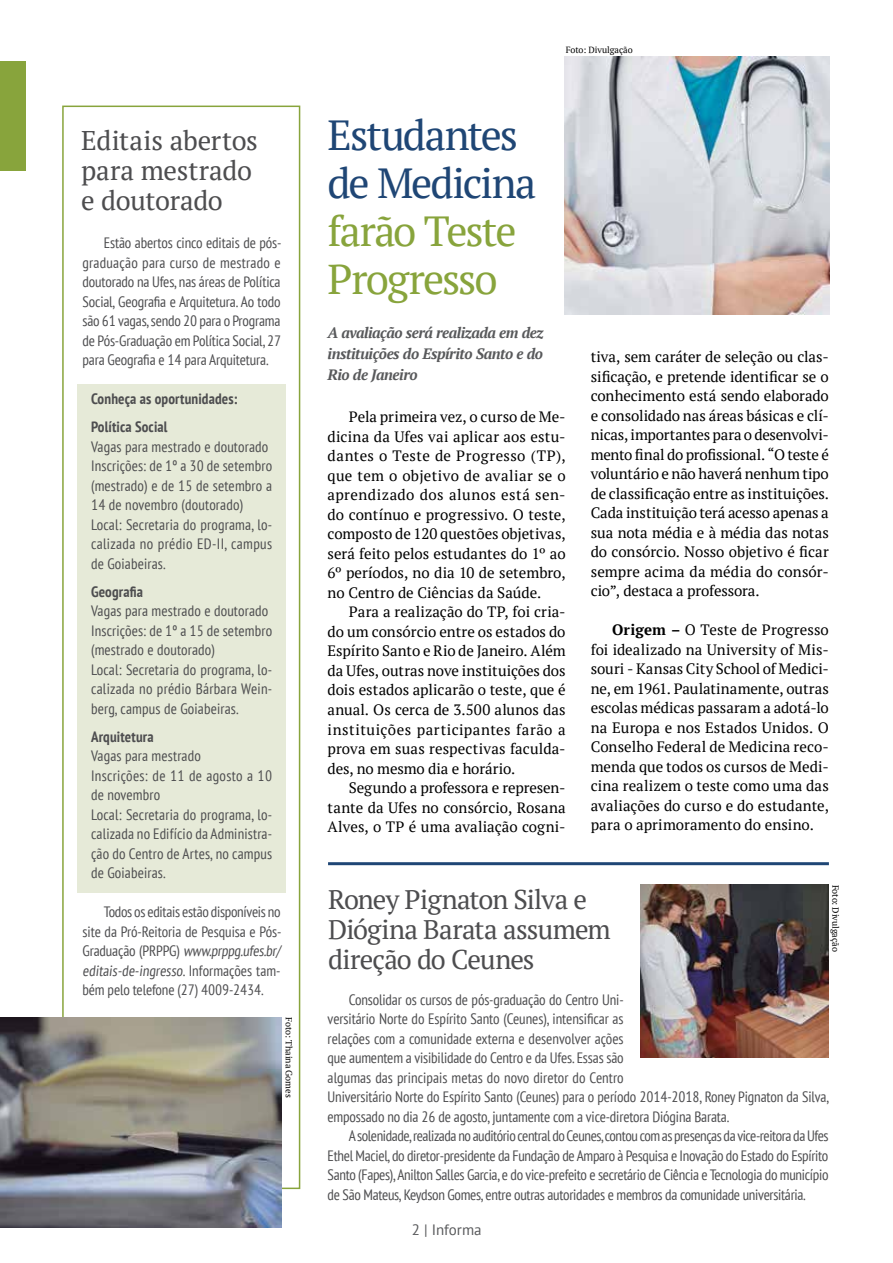
<style>
.page{position:relative;width:893px;height:1263px;background:#fff}
.page>*{position:absolute;margin:0;border:0;box-sizing:border-box;transform-origin:0 0}
.t1{font:42px/48px "PT Serif";letter-spacing:-.045em;color:#1f4675}
.t2{font:42px/48px "PT Serif";letter-spacing:-.045em;color:#88a43c}
.t3{font:27px/30px "PT Serif";letter-spacing:-.02em;color:#4d4d4f}
.t4{font:condensed 15px/19.5px "PT Sans";color:#4d4d4f}
.t5{font:15px/19.5px "PT Serif";color:#000;text-align:justify}
.t6{font:italic 700 15px/21px "PT Serif";letter-spacing:-.03em;color:#58595b;text-align:justify}
.t7{font:700 condensed 15px/28px "PT Sans";letter-spacing:.01em;color:#4d4d4f}
.t8{font:15px "PT Sans";color:#58595b}
.t9{font:9px "PT Serif";letter-spacing:-.005em;color:#000}
.s1{font-weight:700}
</style>
<div class="page">
<div style="left:62px;top:106px;width:238px;height:1083px;background:#fff;border:2px solid #88a43c"></div>
<div style="left:77px;top:384px;width:208px;height:509px;background:#e6ead8"></div>
<div style="left:0;top:61px;width:26px;height:110px;background:#88a43c"></div>
<img style="left:0;top:1017px;width:281px;height:211px">
<hr style="left:328px;top:862px;width:501px;height:3px;background:#1f4675">
<img style="left:565px;top:56px;width:264px;height:258px">
<img style="left:641px;top:884px;width:188px;height:173px">
<h2 class="t3" style="left:81px;top:125px;width:178px">Editais abertos para mestrado e doutorado</h2>
<p class="t4" style="left:83px;top:233px;width:200px;text-align:justify;text-indent:21px">Estão abertos cinco editais de pós&shy;graduação para curso de mestrado e doutorado na Ufes, nas áreas de Política Social, Geografia e Arquitetura. Ao todo são 61 vagas, sendo 20 para o Programa de Pós-Graduação em Política Social, 27 para Geografia e 14 para Arquitetura.</p>
<p class="t7" style="left:91px;top:385px;width:148px">Conheça as oportunidades:<br>Política Social</p>
<p class="t4" style="left:91px;top:436px;width:183px">Vagas para mestrado e doutorado<br>Inscrições: de 1º a 30 de setembro (mestrado) e de 15 de setembro a<br>14 de novembro (doutorado)<br>Local: Secretaria do programa, lo&shy;calizada no prédio ED-II, campus de Goiabeiras.</p>
<p class="t7" style="left:91px;top:577px;width:54px">Geografia</p>
<p class="t4" style="left:91px;top:601px;width:183px">Vagas para mestrado e doutorado<br>Inscrições: de 1º a 15 de setembro (mestrado e doutorado)<br>Local: Secretaria do programa, lo&shy;calizada no prédio Bárbara Wein&shy;berg, campus de Goiabeiras.</p>
<p class="t7" style="left:91px;top:722px;width:64px">Arquitetura</p>
<p class="t4" style="left:91px;top:746px;width:183px">Vagas para mestrado<br>Inscrições: de 11 de agosto a 10 de novembro<br>Local: Secretaria do programa, lo&shy;calizada no Edifício da Administra&shy;ção do Centro de Artes, no campus de Goiabeiras.</p>
<p class="t4" style="left:83px;top:902px;width:200px;text-align:justify;text-indent:21px">Todos os editais estão disponíveis no site da Pró-Reitoria de Pesquisa e Pós-Graduação (PRPPG) www.prppg.ufes.br/ editais-de-ingresso. Informações tam&shy;bém pelo telefone (27) 4009-2434.</p>
<p class="t9" style="left:295px;top:1017px;width:82px;rotate:90deg">Foto: Thaina Gomes</p>
<p class="t9" style="left:566px;top:44px;width:69px">Foto: Divulgação</p>
<h1 class="t1" style="left:328px;top:110px;width:210px">Estudantes de Medicina</h1>
<h1 class="t2" style="left:328px;top:206px;width:190px">farão Teste<br>Progresso</h1>
<p class="t6" style="left:328px;top:322px;width:217px">A avaliação será realizada em dez instituições do Espírito Santo e do Rio de Janeiro</p>
<p class="t5" style="left:328px;top:407px;width:240px;text-indent:21px">Pela primeira vez, o curso de Me&shy;dicina da Ufes vai aplicar aos estu&shy;dantes o Teste de Progresso (TP), que tem o objetivo de avaliar se o aprendizado dos alunos está sen&shy;do contínuo e progressivo. O teste, composto de 120 questões objetivas, será feito pelos estudantes do 1º ao 6º períodos, no dia 10 de setembro, no Centro de Ciências da Saúde.</p>
<p class="t5" style="left:328px;top:602px;width:240px;text-indent:21px">Para a realização do TP, foi cria&shy;do um consórcio entre os estados do Espírito Santo e Rio de Janeiro. Além da Ufes, outras nove instituições dos dois estados aplicarão o teste, que é anual. Os cerca de 3.500 alunos das instituições participantes farão a prova em suas respectivas faculda&shy;des, no mesmo dia e horário.</p>
<p class="t5" style="left:328px;top:778px;width:240px;text-indent:21px">Segundo a professora e represen&shy;tante da Ufes no consórcio, Rosana Alves, o TP é uma avaliação cogni-</p>
<p class="t5" style="left:591px;top:347px;width:240px">tiva, sem caráter de seleção ou clas&shy;sificação, e pretende identificar se o conhecimento está sendo elaborado e consolidado nas áreas básicas e clí&shy;nicas, importantes para o desenvolvi&shy;mento final do profissional. “O teste é voluntário e não haverá nenhum tipo de classificação entre as instituições.<br>Cada instituição terá acesso apenas a sua nota média e à média das notas do consórcio. Nosso objetivo é ficar sempre acima da média do consór&shy;cio”, destaca a professora.</p>
<p class="t5" style="left:591px;top:620px;width:240px;text-indent:21px"><span class="s1">Origem –</span> O Teste de Progresso foi idealizado na University of Mis&shy;souri - Kansas City School of Medici&shy;ne, em 1961. Paulatinamente, outras escolas médicas passaram a adotá-lo na Europa e nos Estados Unidos. O Conselho Federal de Medicina reco&shy;menda que todos os cursos de Medi&shy;cina realizem o teste como uma das avaliações do curso e do estudante, para o aprimoramento do ensino.</p>
<p class="t9" style="left:841px;top:884px;width:69px;rotate:90deg">Foto: Divulgação</p>
<h2 class="t3" style="left:328px;top:884px;width:284px">Roney Pignaton Silva e<br>Diógina Barata assumem direção do Ceunes</h2>
<p class="t4" style="left:328px;top:989px;width:503px;text-indent:21px">Consolidar os cursos de pós-graduação do Centro Uni-<br>versitário Norte do Espírito Santo (Ceunes), intensificar as<br>relações com a comunidade externa e desenvolver ações<br>que aumentem a visibilidade do Centro e da Ufes. Essas são<br>algumas das principais metas do novo diretor do Centro<br>Universitário Norte do Espírito Santo (Ceunes) para o período 2014-2018, Roney Pignaton da Silva, empossado no dia 26 de agosto, juntamente com a vice-diretora Diógina Barata.</p>
<p class="t4" style="left:328px;top:1126px;width:502px;text-align:justify;text-indent:21px">A solenidade, realizada no auditório central do Ceunes, contou com as presenças da vice-reitora da Ufes Ethel Maciel, do diretor-presidente da Fundação de Amparo à Pesquisa e Inovação do Estado do Espírito Santo (Fapes), Anilton Salles Garcia, e do vice-prefeito e secretário de Ciência e Tecnologia do município de São Mateus, Keydson Gomes, entre outras autoridades e membros da comunidade universitária.</p>
<p class="t8" style="left:411px;top:1220px;width:72px">2 | Informa</p>
</div>
